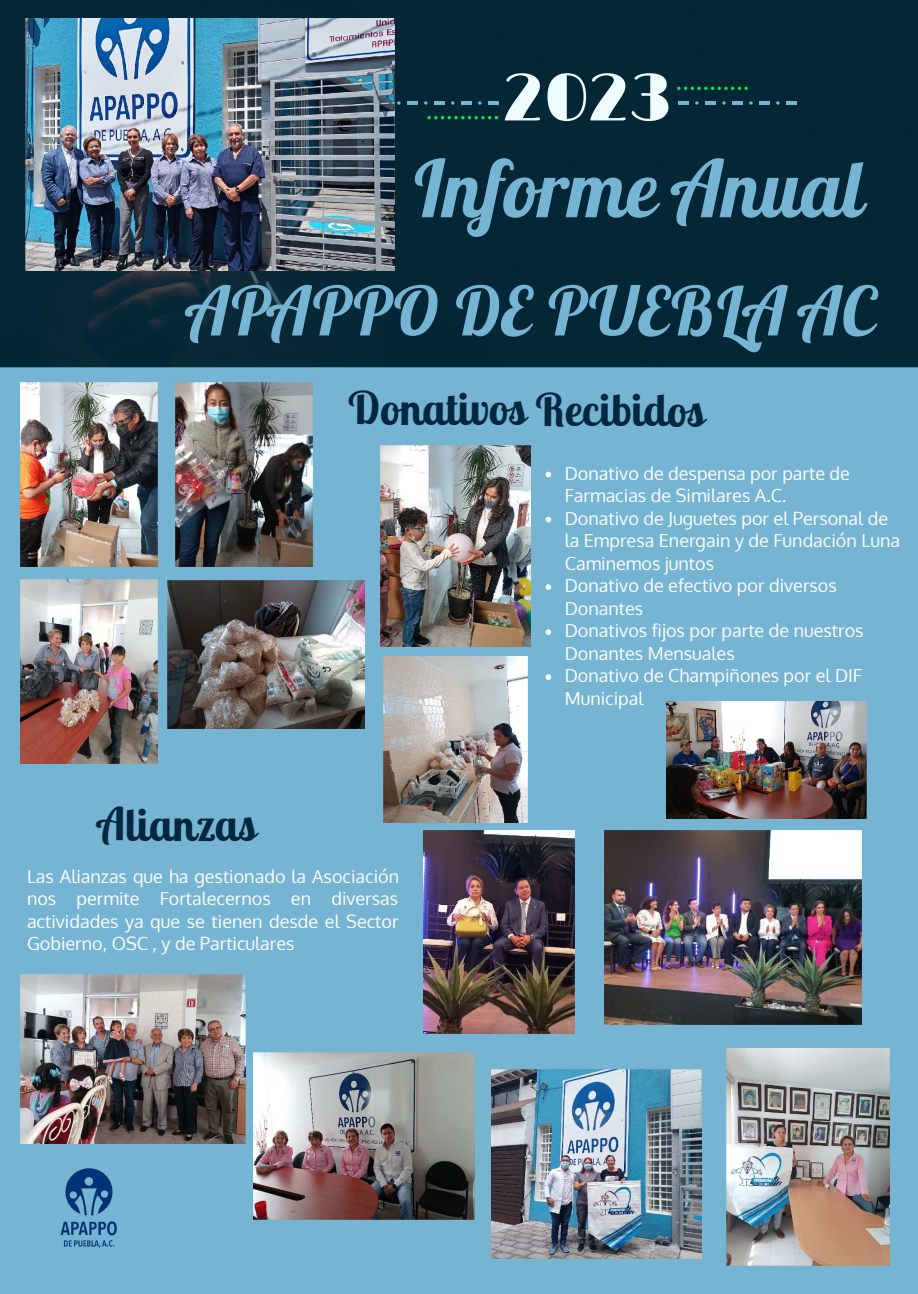
<style>
.page{position:relative;width:918px;height:1294px;background:#fff}
.page>*{position:absolute;margin:0;border:0;box-sizing:border-box;transform-origin:0 0}
.t1{font:italic 700 78.75px "Lobster Two";color:#76b4d3}
.t2{font:italic 700 67.5px "Lobster Two";color:#76b4d3}
.t3{font:67.5px "Limelight";color:#eefbff}
.t4{font:700 45px "Lobster Two";color:#03273f}
.t5{font:18px/22.5px "Oxygen";color:#fff}
</style>
<div class="page">
<div style="left:0;top:0;width:918px;height:1293px;background:#76b4d3"></div>
<div style="left:0;top:0;width:918px;height:367px;background:#032735"></div>
<hr style="left:407px;top:101px;width:10px;height:4px;background:#76b4d3">
<hr style="left:434px;top:101px;width:10px;height:4px;background:#76b4d3">
<hr style="left:461px;top:101px;width:10px;height:4px;background:#76b4d3">
<hr style="left:488px;top:101px;width:10px;height:4px;background:#76b4d3">
<svg style="left:397px;top:101px;width:3px;height:4px"></svg>
<svg style="left:424px;top:101px;width:4px;height:4px"></svg>
<svg style="left:451px;top:101px;width:3px;height:4px"></svg>
<svg style="left:478px;top:101px;width:4px;height:4px"></svg>
<hr style="left:678px;top:101px;width:11px;height:4px;background:#76b4d3">
<hr style="left:705px;top:101px;width:11px;height:4px;background:#76b4d3">
<hr style="left:732px;top:101px;width:11px;height:4px;background:#76b4d3">
<hr style="left:759px;top:101px;width:11px;height:4px;background:#76b4d3">
<hr style="left:786px;top:101px;width:11px;height:4px;background:#76b4d3">
<svg style="left:695px;top:101px;width:4px;height:4px"></svg>
<svg style="left:722px;top:101px;width:4px;height:4px"></svg>
<svg style="left:749px;top:101px;width:4px;height:4px"></svg>
<svg style="left:776px;top:101px;width:4px;height:4px"></svg>
<svg style="left:428px;top:116px;width:70px;height:3px"></svg>
<svg style="left:677px;top:87px;width:71px;height:3px"></svg>
<img style="left:60px;top:1168px;width:57px;height:80px">
<svg style="left:546px;top:471px;width:5px;height:6px"></svg>
<svg style="left:546px;top:516px;width:5px;height:6px"></svg>
<svg style="left:546px;top:584px;width:5px;height:6px"></svg>
<svg style="left:546px;top:629px;width:5px;height:6px"></svg>
<svg style="left:546px;top:674px;width:5px;height:6px"></svg>
<img style="left:20px;top:382px;width:138px;height:184px">
<img style="left:176px;top:382px;width:137px;height:184px">
<img style="left:380px;top:446px;width:150px;height:200px">
<img style="left:20px;top:579px;width:138px;height:184px">
<img style="left:168px;top:581px;width:196px;height:147px">
<img style="left:384px;top:656px;width:144px;height:166px">
<img style="left:666px;top:701px;width:200px;height:117px">
<img style="left:423px;top:830px;width:152px;height:203px">
<img style="left:604px;top:830px;width:258px;height:194px">
<img style="left:20px;top:974px;width:225px;height:169px">
<img style="left:26px;top:18px;width:369px;height:252px">
<img style="left:253px;top:1052px;width:222px;height:166px">
<img style="left:492px;top:1069px;width:210px;height:189px">
<img style="left:727px;top:1048px;width:163px;height:216px">
<h2 class="t3" style="left:503px;top:59px;width:171px">2023</h2>
<h1 class="t1" style="left:410px;top:138px;width:454px">Informe Anual</h1>
<h2 class="t2" style="left:187px;top:268px;width:689px">APAPPO DE PUEBLA AC</h2>
<h3 class="t4" style="left:348px;top:380px;width:357px">Donativos Recibidos</h3>
<p class="t5" style="left:565px;top:462px;width:337px">Donativo de despensa por parte de<br>Farmacias de Similares A.C.<br>Donativo de Juguetes por el Personal de la Empresa Energain y de Fundación Luna<br>Caminemos juntos<br>Donativo de efectivo por diversos<br>Donantes<br>Donativos fijos por parte de nuestros<br>Donantes Mensuales<br>Donativo de Champiñones por el DIF<br>Municipal</p>
<h3 class="t4" style="left:98px;top:795px;width:159px">Alianzas</h3>
<p class="t5" style="left:27px;top:864px;width:374px;text-align:justify">Las Alianzas que ha gestionado la Asociación nos permite Fortalecernos en diversas actividades ya que se tienen desde el Sector Gobierno, OSC , y de Particulares</p>
</div>
